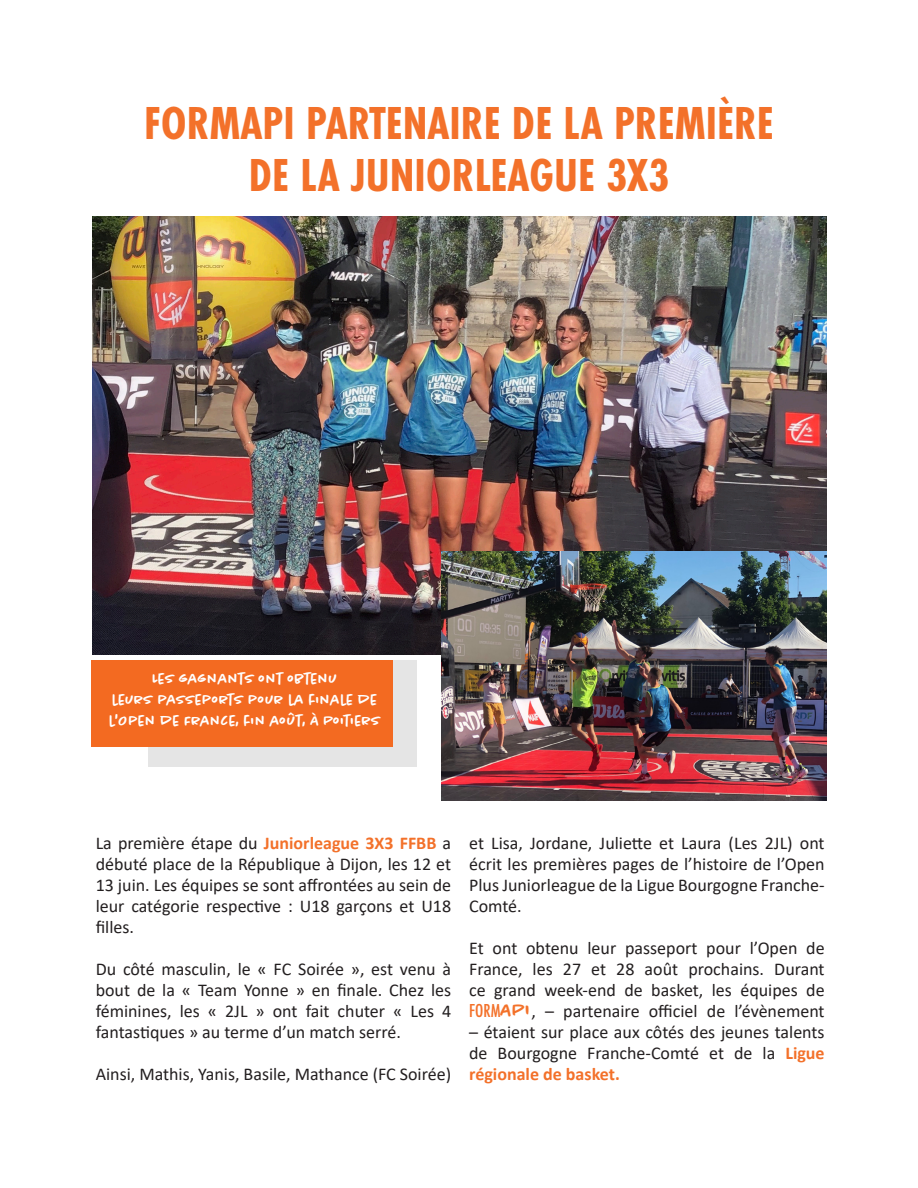
<style>
.page{position:relative;width:918px;height:1188px;background:#fff}
.page>*{position:absolute;margin:0;border:0;box-sizing:border-box;transform-origin:0 0}
.t1{font:700 48px "Futura PT Cond";color:#f3712a}
.t2{font:18px/21px "Calibri";color:#231f20;text-align:justify}
.t3{font:500 15px/21px "Chantal";color:#fff}
.s1{font-weight:700;color:#f3712a}
.s2{font-family:"Futura PT Cond";font-weight:500;font-size:19.5px;color:#f3712a}
.s3{font-family:"Chantal";font-weight:500;font-size:19.5px;color:#f3712a}
</style>
<div class="page">
<div style="left:149px;top:660px;width:268px;height:107px;background:#e5e5e5"></div>
<img style="left:93px;top:217px;width:733px;height:437px">
<img style="left:441px;top:552px;width:385px;height:249px">
<div style="left:91px;top:660px;width:302px;height:87px;background:#f36a21"></div>
<p class="t1" style="left:144px;top:95px;width:631px">FORMAPI PARTENAIRE DE LA PREMIÈRE</p>
<p class="t1" style="left:249px;top:148px;width:422px">DE LA JUNIORLEAGUE 3X3</p>
<p class="t3" style="left:152px;top:668px;width:187px">LES GAGNANTS ONT OBTENU</p>
<p class="t3" style="left:109px;top:689px;width:273px">LEURS PASSEPORTS POUR LA FINALE DE<br>L'OPEN DE FRANCE, FIN AOÛT, À POITIERS</p>
<p class="t2" style="left:96px;top:833px;width:357px">La première étape du <span class="s1">Juniorleague 3X3 FFBB</span> a débuté place de la République à Dijon, les 12 et 13 juin. Les équipes se sont affrontées au sein de leur catégorie respective : U18 garçons et U18 filles.</p>
<p class="t2" style="left:96px;top:959px;width:357px">Du côté masculin, le « FC Soirée », est venu à bout de la « Team Yonne » en finale. Chez les féminines, les « 2JL » ont fait chuter « Les 4 fantastiques » au terme d’un match serré.</p>
<p class="t2" style="left:96px;top:1064px;width:357px">Ainsi, Mathis, Yanis, Basile, Mathance (FC Soirée)</p>
<p class="t2" style="left:469px;top:833px;width:357px">et Lisa, Jordane, Juliette et Laura (Les 2JL) ont écrit les premières pages de l’histoire de l’Open Plus Juniorleague de la Ligue Bourgogne Franche-Comté.</p>
<p class="t2" style="left:469px;top:938px;width:357px">Et ont obtenu leur passeport pour l’Open de France, les 27 et 28 août prochains. Durant ce grand week-end de basket, les équipes de <span class="s2">FORM</span><span class="s3">API</span>, – partenaire officiel de l’évènement</p>
<p class="t2" style="left:469px;top:1022px;width:357px">– étaient sur place aux côtés des jeunes talents de Bourgogne Franche-Comté et de la <span class="s1">Ligue régionale de basket.</span></p>
</div>
